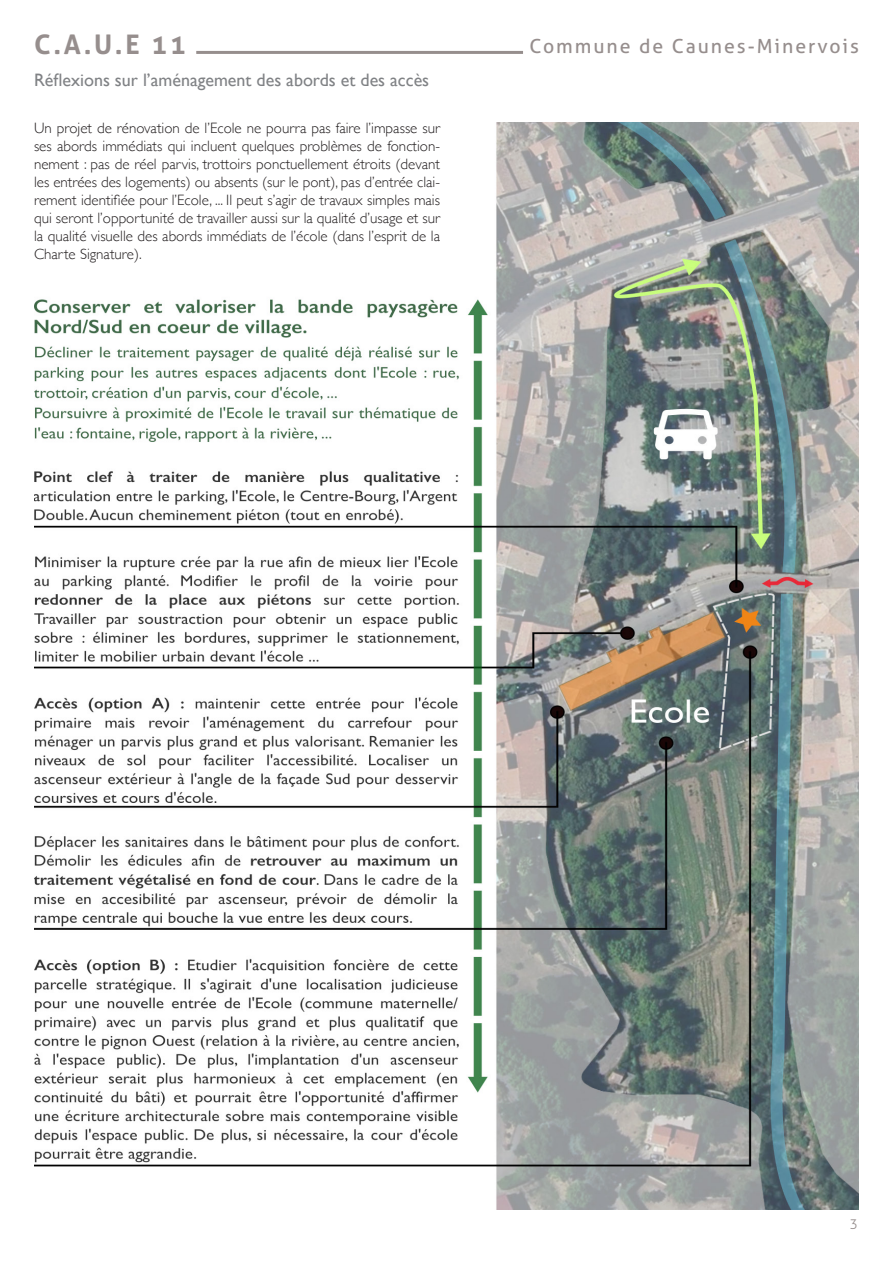
<style>
.page{position:relative;width:893px;height:1263px;background:#fff}
.page>*{position:absolute;margin:0;border:0;box-sizing:border-box;transform-origin:0 0}
.t1{font:700 27px "Aller";color:#968e8d}
.t2{font:19.5px "Aller";letter-spacing:.1em;color:#968e8d}
.t3{font:18px "Gill Sans";color:#808285}
.t4{font:300 15px/18px "Gill Sans";color:#231f20;text-align:justify}
.t5{font:300 13.5px "Aller";color:#968e8d}
</style>
<div class="page">
<hr style="left:196px;top:51px;width:327px;height:3px;background:#968e8d">
<img style="left:35px;top:123px;width:823px;height:1087px">
<h1 class="t1" style="left:34px;top:28px;width:154px">C.A.U.E 11</h1>
<h2 class="t2" style="left:529px;top:34px;width:331px">Commune de Caunes-Minervois</h2>
<p class="t3" style="left:34px;top:69px;width:397px">Réflexions sur l’aménagement des abords et des accès</p>
<p class="t4" style="left:34px;top:118px;width:408px">Un projet de rénovation de l’Ecole ne pourra pas faire l’impasse sur ses abords immédiats qui incluent quelques problèmes de fonction&shy;nement : pas de réel parvis, trottoirs ponctuellement étroits (devant les entrées des logements) ou absents (sur le pont), pas d’entrée clai&shy;rement identifiée pour l’Ecole, ... Il peut s’agir de travaux simples mais qui seront l’opportunité de travailler aussi sur la qualité d’usage et sur la qualité visuelle des abords immédiats de l’école (dans l’esprit de la Charte Signature).</p>
<p class="t5" style="left:850px;top:1215px;width:10px">3</p>
</div>
